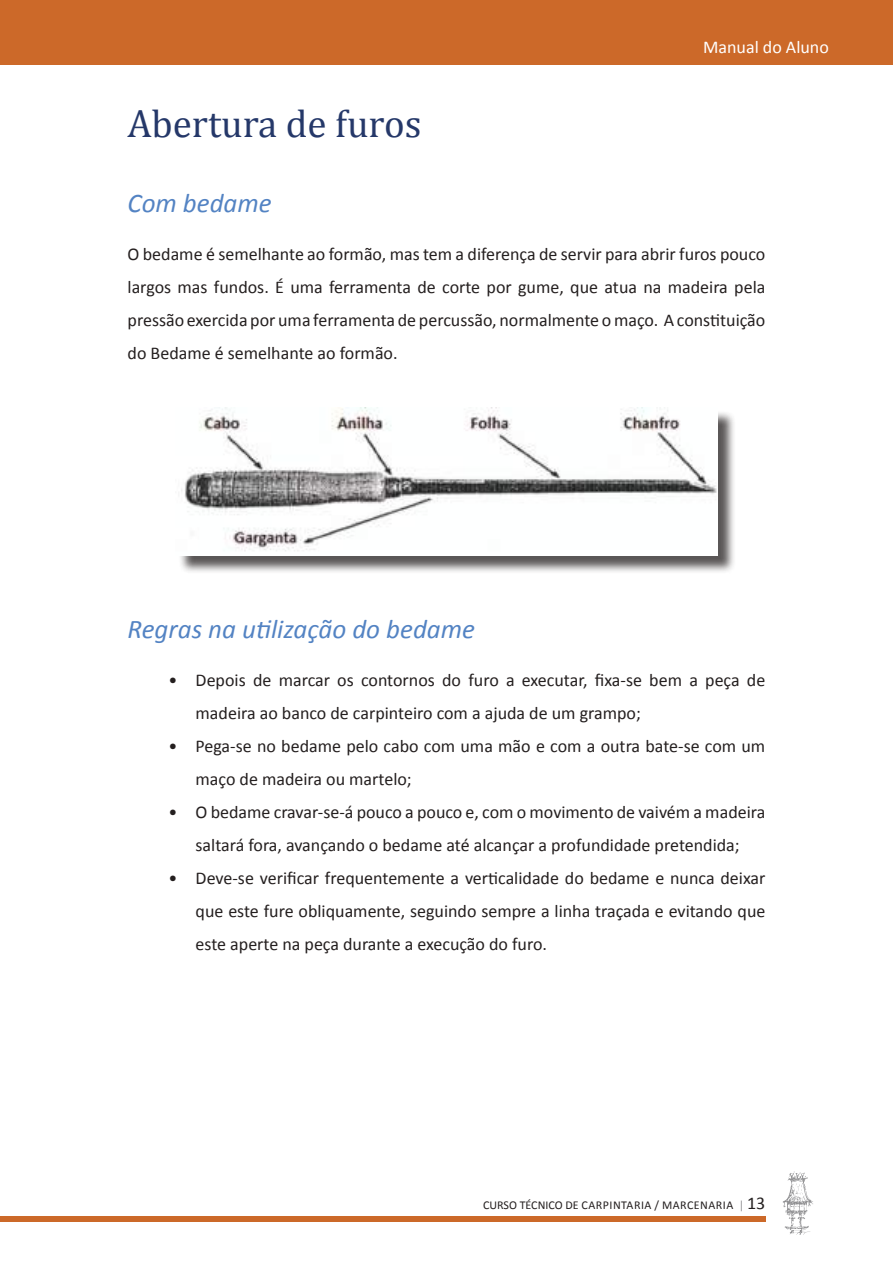
<style>
.page{position:relative;width:893px;height:1263px;background:#fff}
.page>*{position:absolute;margin:0;border:0;box-sizing:border-box;transform-origin:0 0}
.t1{font:39px "Cambria";color:#253869}
.t2{font:italic 27px "Calibri";color:#5383c3}
.t3{font:18px/33px "Calibri";color:#241f1f;text-align:justify}
.t4{font:18px "Calibri";color:#fff}
.t5{font:12px "Calibri";color:#241f1f}
.s1{color:#919193}
.s2{font-size:18px}
</style>
<div class="page">
<div style="left:0;top:1216px;width:765px;height:5px;background:#cc6929"></div>
<div style="left:0;top:0;width:893px;height:64px;background:#cc6929"></div>
<svg style="left:783px;top:1171px;width:30px;height:64px"></svg>
<div style="left:178px;top:410px;width:558px;height:164px;background:#241f1f;opacity:.75"></div>
<img style="left:178px;top:408px;width:539px;height:148px">
<h1 class="t1" style="left:128px;top:100px;width:295px">Abertura de furos</h1>
<p class="t4" style="left:703px;top:35px;width:127px">Manual do Aluno</p>
<h2 class="t2" style="left:128px;top:184px;width:146px">Com bedame</h2>
<p class="t3" style="left:128px;top:237px;width:639px">O bedame é semelhante ao formão, mas tem a diferença de servir para abrir furos pouco largos mas fundos. É uma ferramenta de corte por gume, que atua na madeira pela pressão exercida por uma ferramenta de percussão, normalmente o maço. A constituição do Bedame é semelhante ao formão.</p>
<h2 class="t2" style="left:128px;top:610px;width:349px">Regras na utilização do bedame</h2>
<p class="t3" style="left:196px;top:663px;width:571px;text-indent:-27px">• Depois de marcar os contornos do furo a executar, fixa-se bem a peça de madeira ao banco de carpinteiro com a ajuda de um grampo;</p>
<p class="t3" style="left:196px;top:729px;width:571px;text-indent:-27px">• Pega-se no bedame pelo cabo com uma mão e com a outra bate-se com um maço de madeira ou martelo;</p>
<p class="t3" style="left:169px;top:795px;width:598px;text-align:center">• O bedame cravar-se-á pouco a pouco e, com o movimento de vaivém a madeira saltará fora, avançando o bedame até alcançar a profundidade pretendida;</p>
<p class="t3" style="left:196px;top:861px;width:571px;text-indent:-27px">• Deve-se verificar frequentemente a verticalidade do bedame e nunca deixar que este fure obliquamente, seguindo sempre a linha traçada e evitando que este aperte na peça durante a execução do furo.</p>
<p class="t5" style="left:483px;top:1197px;width:205px">CURSO TÉCNICO DE Car pintaria / Marcen</p>
<p class="t5" style="left:708px;top:1197px;width:58px">aria <span class="s1">|</span><span class="s2">13</span></p>
</div>
